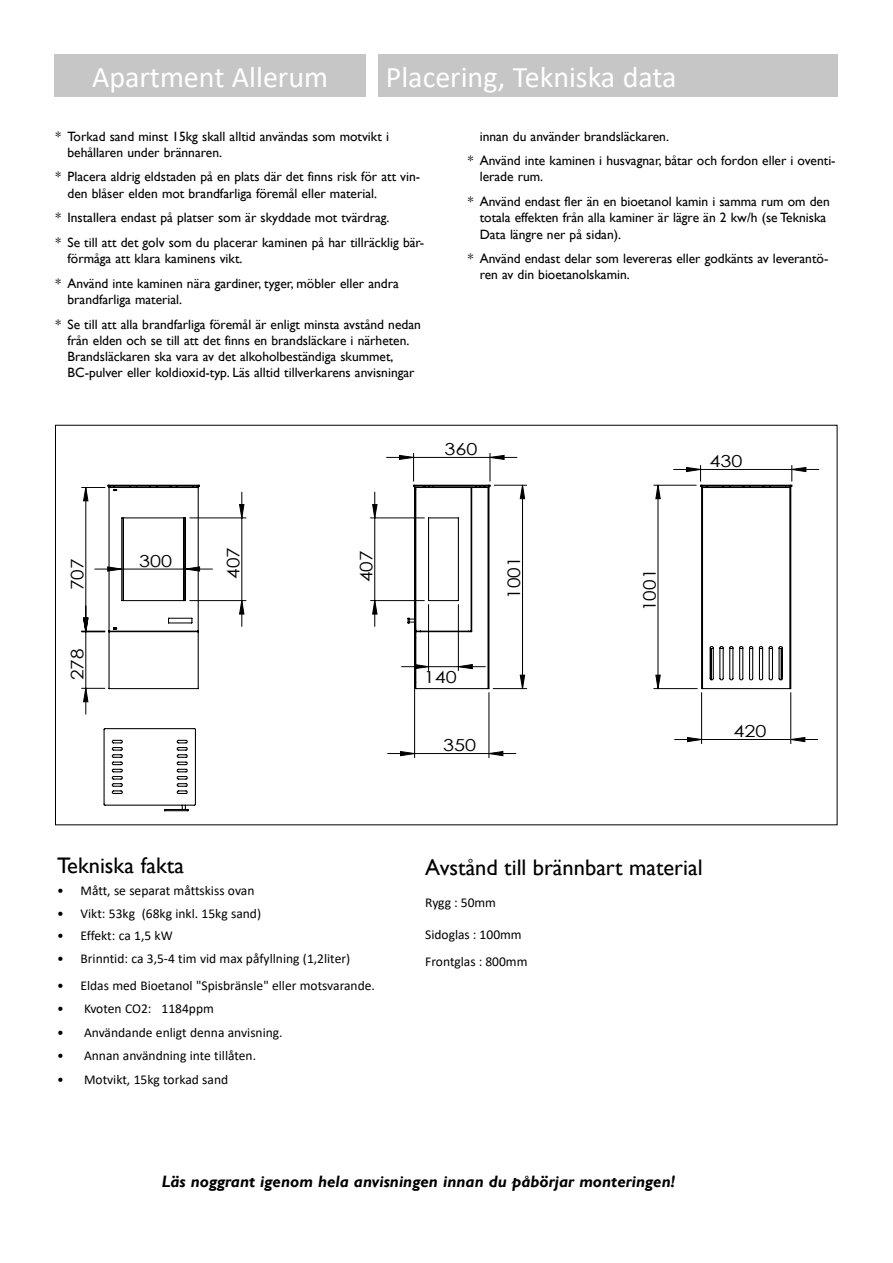
<style>
.page{position:relative;width:893px;height:1263px;background:#fff}
.page>*{position:absolute;margin:0;border:0;box-sizing:border-box;transform-origin:0 0}
.t1{font:30px "Calibri";color:#fff}
.t2{font:22.5px "Gill Sans";color:#000}
.t3{font:17.25px "Century Gothic";color:#000;scale:1.1 1}
.t4{font:italic 700 16.5px "Gill Sans";color:#000}
.t5{font:16.5px "Century Gothic";color:#000;scale:1.2 1}
.t6{font:13.5px/16.2px "Gill Sans";color:#000}
.t7{font:13.5px/27px "Calibri";color:#000}
</style>
<div class="page">
<div style="left:378px;top:54px;width:459px;height:43px;background:#c6c6c6"></div>
<div style="left:54px;top:54px;width:312px;height:43px;background:#c6c6c6"></div>
<hr style="left:591px;top:1048px;width:246px;height:1px;background:#000">
<hr style="left:728px;top:1111px;width:109px;height:1px;background:#000">
<hr style="left:728px;top:1080px;width:109px;height:1px;background:#000">
<hr style="left:56px;top:1190px;width:781px;height:1px;background:#000">
<hr style="left:56px;top:1164px;width:781px;height:1px;background:#000">
<hr style="left:892px;top:425px;width:1px;height:400px;background:#000">
<hr style="left:414px;top:635px;width:1px;height:123px;background:#000">
<hr style="left:489px;top:693px;width:1px;height:65px;background:#000">
<svg style="left:806px;top:739px;width:12px;height:1px"></svg>
<svg style="left:399px;top:457px;width:407px;height:299px"></svg>
<svg style="left:377px;top:485px;width:283px;height:204px"></svg>
<svg style="left:84px;top:488px;width:293px;height:202px"></svg>
<hr style="left:121px;top:518px;width:1px;height:83px;background:#000">
<hr style="left:185px;top:518px;width:1px;height:83px;background:#000">
<hr style="left:122px;top:517px;width:63px;height:1px;background:#000">
<hr style="left:109px;top:488px;width:1px;height:143px;background:#000">
<hr style="left:122px;top:600px;width:63px;height:1px;background:#000">
<hr style="left:109px;top:487px;width:89px;height:1px;background:#000">
<hr style="left:198px;top:488px;width:1px;height:143px;background:#000">
<hr style="left:109px;top:631px;width:89px;height:1px;background:#000">
<hr style="left:109px;top:632px;width:1px;height:56px;background:#000">
<hr style="left:198px;top:632px;width:1px;height:56px;background:#000">
<hr style="left:109px;top:688px;width:89px;height:1px;background:#000">
<svg style="left:82px;top:688px;width:28px;height:26px"></svg>
<hr style="left:109px;top:485px;width:89px;height:1px;background:#000">
<hr style="left:109px;top:486px;width:89px;height:1px;background:#000">
<svg style="left:82px;top:485px;width:35px;height:6px"></svg>
<svg style="left:82px;top:606px;width:35px;height:27px"></svg>
<svg style="left:168px;top:618px;width:24px;height:5px"></svg>
<hr style="left:123px;top:518px;width:1px;height:83px;background:#000">
<hr style="left:183px;top:518px;width:1px;height:83px;background:#000">
<svg style="left:387px;top:453px;width:130px;height:237px"></svg>
<svg style="left:674px;top:465px;width:145px;height:225px"></svg>
<hr style="left:54px;top:1048px;width:312px;height:1px;background:#000">
<hr style="left:54px;top:1021px;width:312px;height:1px;background:#000">
<hr style="left:54px;top:723px;width:1px;height:130px;background:#000">
<hr style="left:54px;top:723px;width:312px;height:1px;background:#000">
<hr style="left:892px;top:723px;width:1px;height:130px;background:#000">
<svg style="left:103px;top:728px;width:93px;height:84px"></svg>
<h1 class="t1" style="left:92px;top:56px;width:238px">Apartment Allerum</h1>
<h1 class="t1" style="left:386px;top:56px;width:292px">Placering, Tekniska data</h1>
<p class="t6" style="left:68px;top:128px;width:323px;text-indent:-12px">* Torkad sand minst 15kg skall alltid användas som motvikt i behållaren under brännaren.</p>
<p class="t6" style="left:68px;top:169px;width:354px;text-indent:-12px">* Placera aldrig eldstaden på en plats där det finns risk för att vin&shy;den blåser elden mot brandfarliga föremål eller material.</p>
<p class="t6" style="left:56px;top:206px;width:370px;line-height:24.8px">* Installera endast på platser som är skyddade mot tvärdrag.<br>* Se till att det golv som du placerar kaminen på har tillräcklig bär-</p>
<p class="t6" style="left:56px;top:247px;width:345px;line-height:24.8px;text-indent:12px">förmåga att klara kaminens vikt.<br>* Använd inte kaminen nära gardiner, tyger, möbler eller andra</p>
<p class="t6" style="left:56px;top:287px;width:367px;line-height:24.8px;text-indent:12px">brandfarliga material.<br>* Se till att alla brandfarliga föremål är enligt minsta avstånd nedan</p>
<p class="t6" style="left:68px;top:333px;width:349px">från elden och se till att det finns en brandsläckare i närheten.<br>Brandsläckaren ska vara av det alkoholbeständiga skummet,<br>BC-pulver eller koldioxid-typ. Läs alltid tillverkarens anvisningar</p>
<p class="t6" style="left:468px;top:124px;width:369px;line-height:24.8px;text-indent:12px">innan du använder brandsläckaren.<br>* Använd inte kaminen i husvagnar, båtar och fordon eller i oventi-</p>
<p class="t6" style="left:468px;top:165px;width:364px;line-height:24.8px;text-indent:12px">lerade rum.<br>* Använd endast fler än en bioetanol kamin i samma rum om den</p>
<p class="t6" style="left:480px;top:210px;width:348px">totala effekten från alla kaminer är lägre än 2 kw/h (se Tekniska<br>Data längre ner på sidan).</p>
<p class="t6" style="left:480px;top:251px;width:350px;text-indent:-12px">* Använd endast delar som levereras eller godkänts av leverantö&shy;ren av din bioetanolskamin.</p>
<p class="t5" style="left:444px;top:437px;width:29px">360</p>
<p class="t5" style="left:709px;top:450px;width:29px">430</p>
<p class="t3" style="left:65px;top:590px;width:30px;rotate:-90deg">707</p>
<p class="t5" style="left:139px;top:549px;width:29px">300</p>
<p class="t3" style="left:221px;top:579px;width:30px;rotate:-90deg">407</p>
<p class="t3" style="left:354px;top:582px;width:30px;rotate:-90deg">407</p>
<p class="t3" style="left:502px;top:598px;width:40px;rotate:-90deg">1001</p>
<p class="t3" style="left:637px;top:611px;width:40px;rotate:-90deg">1001</p>
<p class="t3" style="left:65px;top:680px;width:30px;rotate:-90deg">278</p>
<p class="t5" style="left:424px;top:666px;width:29px">140</p>
<p class="t5" style="left:443px;top:734px;width:29px">350</p>
<p class="t5" style="left:733px;top:720px;width:29px">420</p>
<h2 class="t2" style="left:57px;top:852px;width:128px">Tekniska fakta</h2>
<p class="t7" style="left:57px;top:877px;width:199px">• Mått, se separat måttskiss ovan</p>
<p class="t7" style="left:57px;top:899px;width:206px">• Vikt: 53kg (68kg inkl. 15kg sand)</p>
<p class="t7" style="left:57px;top:922px;width:117px">• Effekt: ca 1,5 kW</p>
<p class="t7" style="left:57px;top:944px;width:295px">• Brinntid: ca 3,5-4 tim vid max påfyllning (1,2liter)</p>
<p class="t7" style="left:57px;top:971px;width:319px">• Eldas med Bioetanol "Spisbränsle" eller motsvarande.</p>
<p class="t7" style="left:57px;top:995px;width:158px">• Kvoten CO2: 1184ppm</p>
<p class="t7" style="left:57px;top:1018px;width:227px">• Användande enligt denna anvisning.</p>
<p class="t7" style="left:57px;top:1042px;width:201px">• Annan användning inte tillåten.</p>
<p class="t7" style="left:57px;top:1065px;width:173px">• Motvikt, 15kg torkad sand</p>
<h2 class="t2" style="left:425px;top:854px;width:279px">Avstånd till brännbart material</h2>
<p class="t7" style="left:425px;top:889px;width:72px">Rygg : 50mm</p>
<p class="t7" style="left:425px;top:921px;width:104px">Sidoglas : 100mm<br>Frontglas : 800mm</p>
<p class="t4" style="left:162px;top:1172px;width:515px">Läs noggrant igenom hela anvisningen innan du påbörjar monteringen!</p>
</div>
